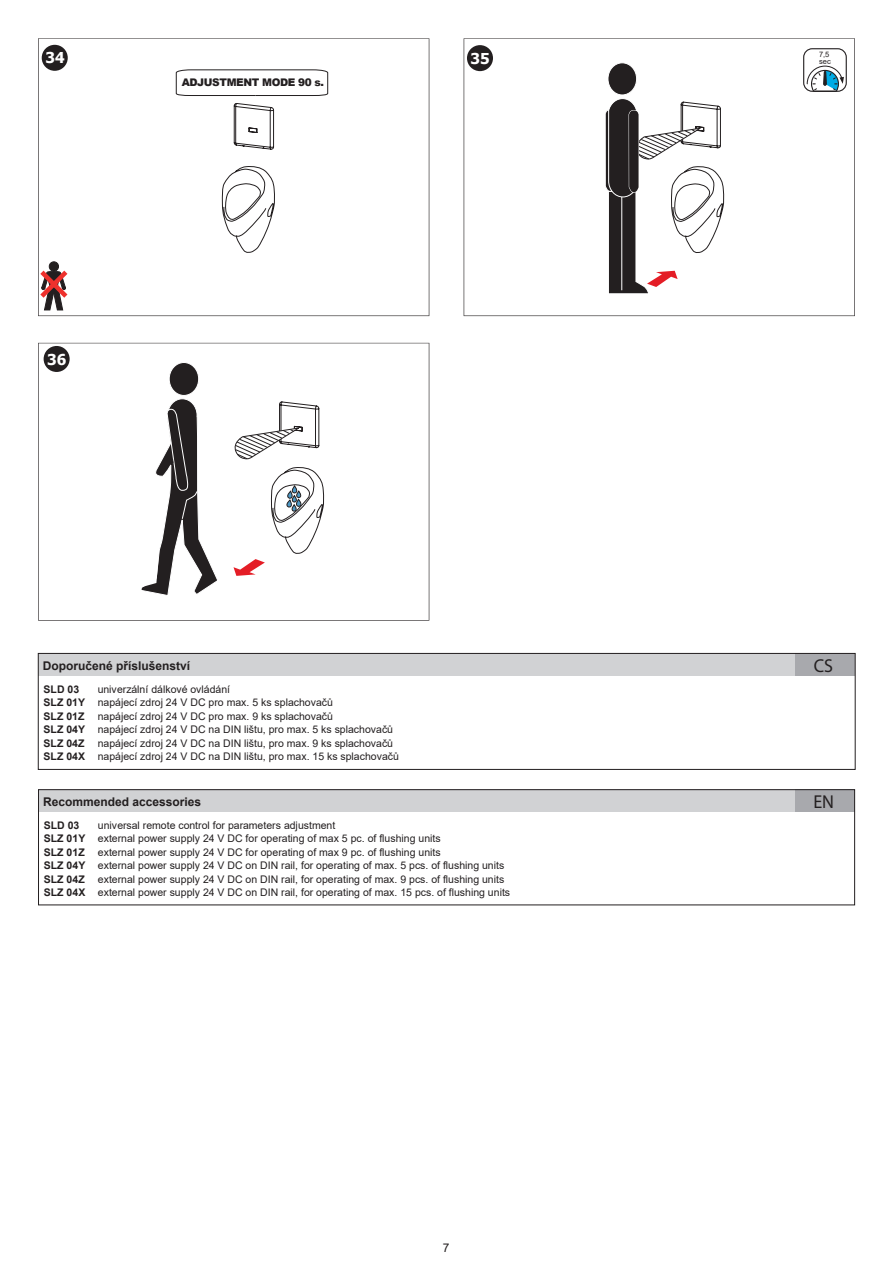
<style>
.page{position:relative;width:893px;height:1263px;background:#fff}
.page>*{position:absolute;margin:0;border:0;box-sizing:border-box;transform-origin:0 0}
.t1{font:18.75px "Myriad Pro";color:#231f20;scale:.96 1}
.t2{font:700 15px "Tahoma";color:#fff}
.t3{font:700 12px "Arial";color:#231f20}
.t4{font:12px "Arial";color:#231f20}
.t5{font:10.5px/13.5px "Arial";color:#231f20}
.t6{font:900 10.5px "Arial";letter-spacing:-.035em;color:#231f20}
.t7{font:700 10.5px "Arial";color:#231f20}
.t8{font:7.5px/6.8px "Arial";color:#231f20}
.s1{font-weight:700}
</style>
<div class="page">
<div style="left:38px;top:653px;width:817px;height:23px;background:#d1d2d4"></div>
<div style="left:795px;top:654px;width:60px;height:22px;background:#a8a9ad"></div>
<div style="left:38px;top:653px;width:817px;height:117px;border:1px solid #231f20"></div>
<div style="left:38px;top:790px;width:816px;height:22px;background:#d1d2d4"></div>
<div style="left:795px;top:790px;width:59px;height:22px;background:#a8a9ad"></div>
<div style="left:38px;top:789px;width:816px;height:116px;border:1px solid #231f20"></div>
<svg style="left:38px;top:343px;width:391px;height:278px"></svg>
<svg style="left:38px;top:38px;width:391px;height:278px"></svg>
<svg style="left:463px;top:38px;width:391px;height:278px"></svg>
<div style="left:42px;top:45px;width:26px;height:26px;background:#231f20;border-radius:50%"></div>
<div style="left:49px;top:262px;width:9px;height:9px;background:#231f20;border-radius:50%"></div>
<div style="left:49px;top:262px;width:10px;height:9px;border:1px solid #231f20;border-radius:50%"></div>
<svg style="left:38px;top:266px;width:34px;height:44px"></svg>
<svg style="left:175px;top:69px;width:153px;height:27px"></svg>
<svg style="left:140px;top:342px;width:79px;height:564px"></svg>
<svg style="left:141px;top:398px;width:77px;height:198px"></svg>
<div style="left:467px;top:45px;width:26px;height:26px;background:#231f20;border-radius:50%"></div>
<div style="left:44px;top:346px;width:26px;height:26px;background:#231f20;border-radius:50%"></div>
<div style="left:608px;top:63px;width:28px;height:32px;background:#231f20;border-radius:50%"></div>
<div style="left:607px;top:62px;width:30px;height:33px;border:1px solid #fff;border-radius:50%"></div>
<svg style="left:210px;top:162px;width:65px;height:92px"></svg>
<svg style="left:604px;top:98px;width:121px;height:808px"></svg>
<svg style="left:233px;top:103px;width:45px;height:48px"></svg>
<svg style="left:232px;top:401px;width:92px;height:175px"></svg>
<div style="left:803px;top:49px;width:43px;height:42px;background:#fff;border-radius:9px"></div>
<div style="left:803px;top:48px;width:43px;height:44px;border:1px solid #231f20;border-radius:9px"></div>
<svg style="left:806px;top:65px;width:38px;height:28px"></svg>
<h2 class="t2" style="left:45px;top:47px;width:21px">34</h2>
<h2 class="t2" style="left:47px;top:349px;width:21px">36</h2>
<p class="t6" style="left:182px;top:75px;width:144px">ADJUSTMENT MODE 90 s.</p>
<h2 class="t2" style="left:470px;top:48px;width:21px">35</h2>
<p class="t8" style="left:819px;top:51px;width:13px">7,5 sec</p>
<p class="t3" style="left:43px;top:657px;width:149px">Doporučené příslušenství</p>
<h1 class="t1" style="left:813px;top:654px;width:22px">CS</h1>
<p class="t7" style="left:44px;top:682px;width:37px">SLD 03</p>
<p class="t5" style="left:44px;top:682px;width:291px;text-indent:54px">univerzální dálkové ovládání<br><span class="s1">SLZ 01Y</span> napájecí zdroj 24 V DC pro max. 5 ks splachovačů<br><span class="s1">SLZ 01Z</span></p>
<p class="t5" style="left:44px;top:709px;width:351px;text-indent:54px">napájecí zdroj 24 V DC pro max. 9 ks splachovačů<br><span class="s1">SLZ 04Y</span> napájecí zdroj 24 V DC na DIN lištu, pro max. 5 ks splachovačů<br><span class="s1">SLZ 04Z</span></p>
<p class="t5" style="left:44px;top:736px;width:357px;text-indent:54px">napájecí zdroj 24 V DC na DIN lištu, pro max. 9 ks splachovačů<br><span class="s1">SLZ 04X</span> napájecí zdroj 24 V DC na DIN lištu, pro max. 15 ks splachovačů</p>
<p class="t3" style="left:43px;top:793px;width:160px">Recommended accessories</p>
<h1 class="t1" style="left:813px;top:790px;width:23px">EN</h1>
<p class="t7" style="left:44px;top:818px;width:37px">SLD 03</p>
<p class="t5" style="left:44px;top:818px;width:398px;text-indent:54px">universal remote control for parameters adjustment<br><span class="s1">SLZ 01Y</span> external power supply 24 V DC for operating of max 5 pc. of flushing units<br><span class="s1">SLZ 01Z</span></p>
<p class="t5" style="left:44px;top:845px;width:462px;text-indent:54px">external power supply 24 V DC for operating of max 9 pc. of flushing units<br><span class="s1">SLZ 04Y</span> external power supply 24 V DC on DIN rail, for operating of max. 5 pcs. of flushing units<br><span class="s1">SLZ 04Z</span></p>
<p class="t5" style="left:44px;top:872px;width:468px;text-indent:54px">external power supply 24 V DC on DIN rail, for operating of max. 9 pcs. of flushing units<br><span class="s1">SLZ 04X</span> external power supply 24 V DC on DIN rail, for operating of max. 15 pcs. of flushing units</p>
<p class="t4" style="left:443px;top:1239px;width:8px">7</p>
</div>
